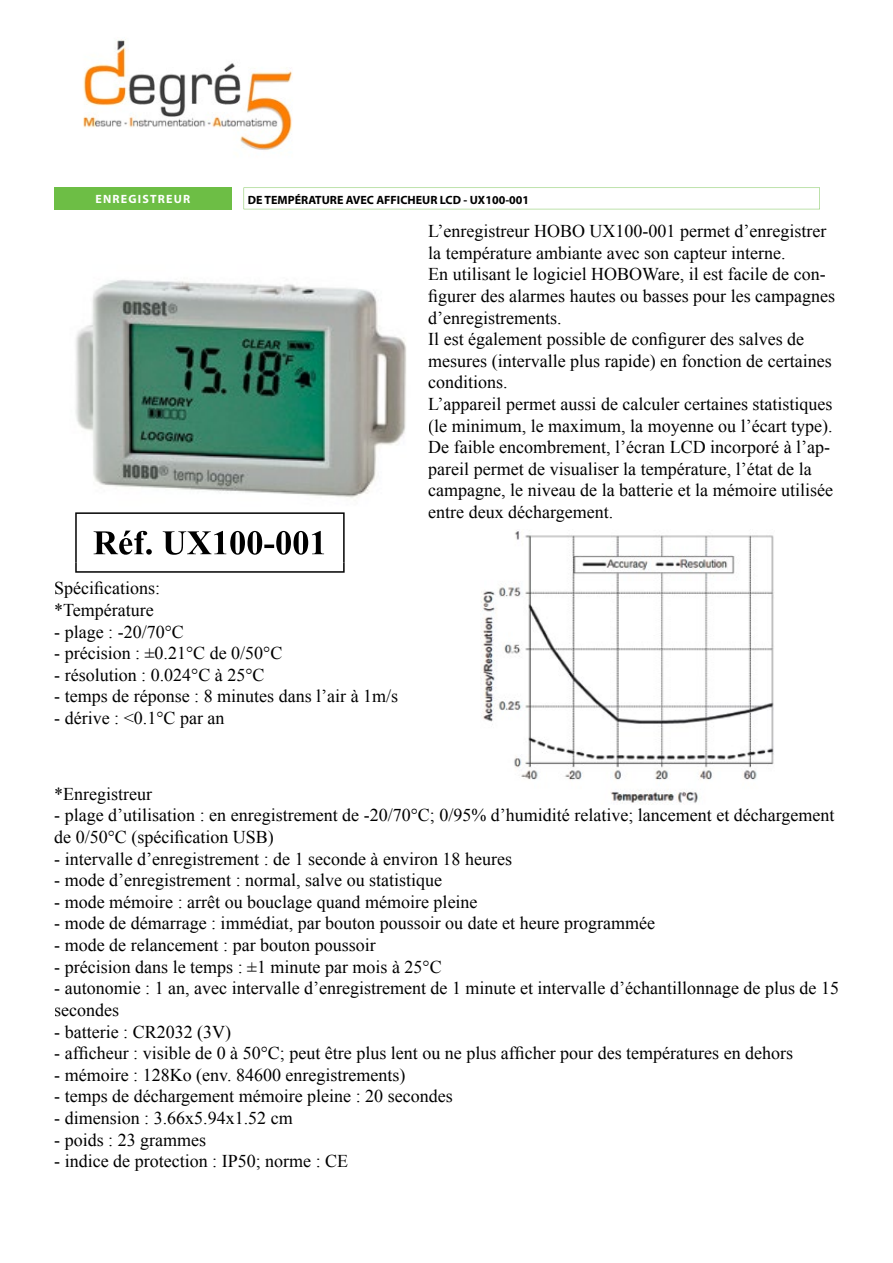
<style>
.page{position:relative;width:893px;height:1263px;background:#fff}
.page>*{position:absolute;margin:0;border:0;box-sizing:border-box;transform-origin:0 0}
.t1{font:18px/21.6px "Times New Roman";color:#000}
.t2{font:700 12px "Myriad";color:#000}
.t3{font:700 12px "Myriad";letter-spacing:.1em;color:#fff}
</style>
<div class="page">
<div style="left:54px;top:188px;width:178px;height:22px;background:#6dbe45"></div>
<svg style="left:244px;top:188px;width:576px;height:21px"></svg>
<img style="left:75px;top:280px;width:331px;height:218px">
<svg style="left:75px;top:563px;width:270px;height:10px"></svg>
<img style="left:75px;top:512px;width:270px;height:51px">
<img style="left:481px;top:530px;width:293px;height:274px">
<img style="left:83px;top:39px;width:209px;height:112px">
<p class="t3" style="left:95px;top:193px;width:96px">ENREGISTREUR</p>
<p class="t2" style="left:248px;top:194px;width:283px">DE TEMPÉRATURE AVEC AFFICHEUR LCD - UX100-001</p>
<p class="t1" style="left:428px;top:220px;width:408px">L’enregistreur HOBO UX100-001 permet d’enregistrer la température ambiante avec son capteur interne.<br>En utilisant le logiciel HOBOWare, il est facile de con&shy;figurer des alarmes hautes ou basses pour les campagnes d’enregistrements.<br>Il est également possible de configurer des salves de mesures (intervalle plus rapide) en fonction de certaines conditions.<br>L’appareil permet aussi de calculer certaines statistiques (le minimum, le maximum, la moyenne ou l’écart type).<br>De faible encombrement, l’écran LCD incorporé à l’ap&shy;pareil permet de visualiser la température, l’état de la campagne, le niveau de la batterie et la mémoire utilisée entre deux déchargement.</p>
<p class="t1" style="left:54px;top:577px;width:108px">Spécifications: *Température</p>
<p class="t1" style="left:54px;top:620px;width:131px">- plage : -20/70°C</p>
<p class="t1" style="left:54px;top:642px;width:230px">- précision : ±0.21°C de 0/50°C</p>
<p class="t1" style="left:54px;top:664px;width:212px">- résolution : 0.024°C à 25°C</p>
<p class="t1" style="left:54px;top:685px;width:345px">- temps de réponse : 8 minutes dans l’air à 1m/s</p>
<p class="t1" style="left:54px;top:707px;width:172px">- dérive : &lt;0.1°C par an</p>
<p class="t1" style="left:54px;top:783px;width:99px">*Enregistreur</p>
<p class="t1" style="left:54px;top:804px;width:782px">- plage d’utilisation : en enregistrement de -20/70°C; 0/95% d’humidité relative; lancement et déchargement de 0/50°C (spécification USB)</p>
<p class="t1" style="left:54px;top:847px;width:459px">- intervalle d’enregistrement : de 1 seconde à environ 18 heures</p>
<p class="t1" style="left:54px;top:869px;width:389px">- mode d’enregistrement : normal, salve ou statistique</p>
<p class="t1" style="left:54px;top:891px;width:425px">- mode mémoire : arrêt ou bouclage quand mémoire pleine</p>
<p class="t1" style="left:54px;top:912px;width:602px">- mode de démarrage : immédiat, par bouton poussoir ou date et heure programmée</p>
<p class="t1" style="left:54px;top:934px;width:323px">- mode de relancement : par bouton poussoir</p>
<p class="t1" style="left:54px;top:955px;width:389px">- précision dans le temps : ±1 minute par mois à 25°C</p>
<p class="t1" style="left:54px;top:977px;width:786px">- autonomie : 1 an, avec intervalle d’enregistrement de 1 minute et intervalle d’échantillonnage de plus de 15 secondes</p>
<p class="t1" style="left:54px;top:1020px;width:178px">- batterie : CR2032 (3V)</p>
<p class="t1" style="left:54px;top:1042px;width:741px">- afficheur : visible de 0 à 50°C; peut être plus lent ou ne plus afficher pour des températures en dehors</p>
<p class="t1" style="left:54px;top:1063px;width:353px">- mémoire : 128Ko (env. 84600 enregistrements)</p>
<p class="t1" style="left:54px;top:1085px;width:400px">- temps de déchargement mémoire pleine : 20 secondes</p>
<p class="t1" style="left:54px;top:1107px;width:240px">- dimension : 3.66x5.94x1.52 cm</p>
<p class="t1" style="left:54px;top:1128px;width:153px">- poids : 23 grammes</p>
<p class="t1" style="left:54px;top:1150px;width:295px">- indice de protection : IP50; norme : CE</p>
</div>
